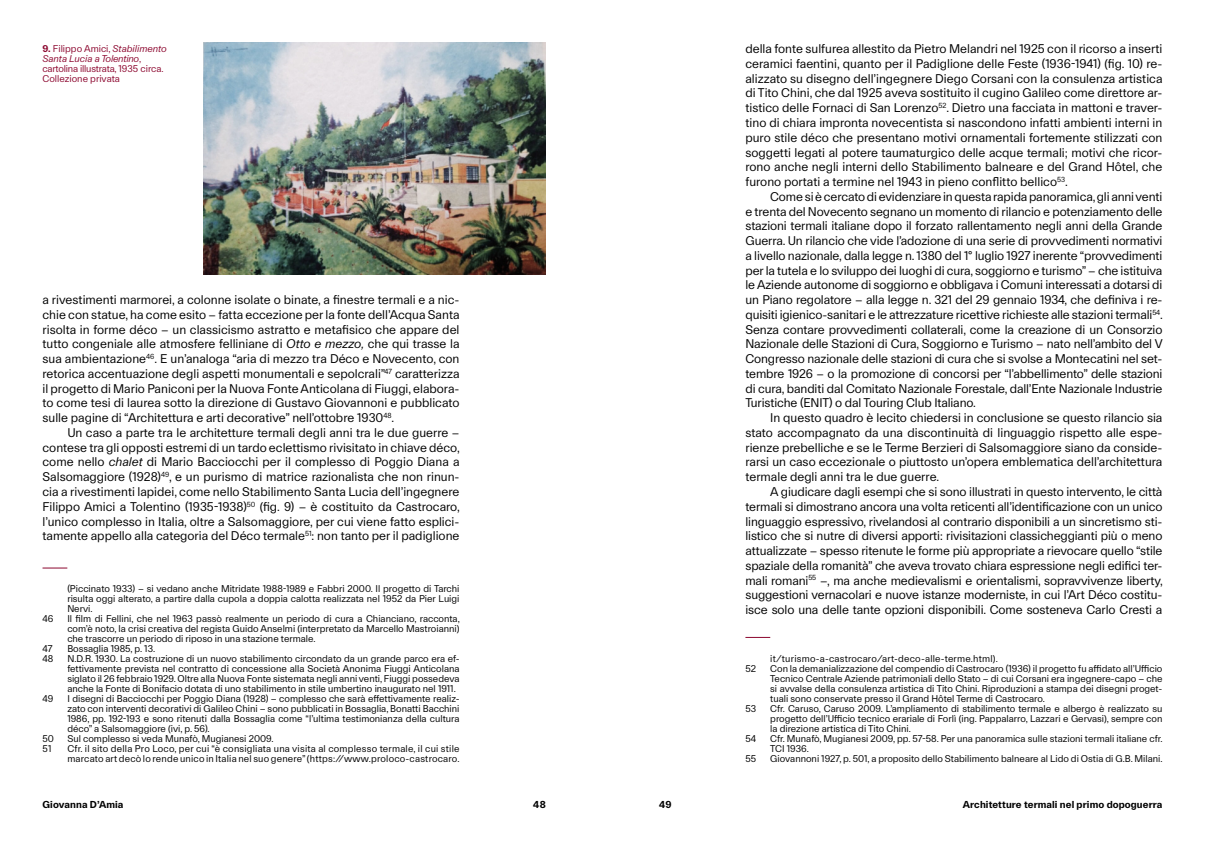
<style>
.page{position:relative;width:1205px;height:851px;background:#fff}
.page>*{position:absolute;margin:0;border:0;box-sizing:border-box;transform-origin:0 0}
.t1{font:12.5px/14.8px "FT Kunst Grotesk";color:#000;text-align:justify}
.t2{font:700 10px "FT Kunst Grotesk";letter-spacing:.01em;color:#000}
.t3{font:9.75px/10px "FT Kunst Grotesk";color:#000;text-align:justify}
.t4{font:9.75px/10px "FT Kunst Grotesk";letter-spacing:.02em;color:#000}
.t5{font:9.75px/10px "FT Kunst Grotesk";color:#8c072f}
.s1{font-weight:700}
.s2{font-style:italic}
</style>
<div class="page">
<svg style="left:745px;top:637px;width:25px;height:1px"></svg>
<svg style="left:43px;top:567px;width:24px;height:1px"></svg>
<img style="left:204px;top:43px;width:342px;height:231px">
<p class="t5" style="left:43px;top:43px;width:126px"><span class="s1">9.</span> Filippo Amici, <span class="s2">Stabilimento<br>Santa Lucia a Tolentino</span>, cartolina illustrata, 1935 circa.<br>Collezione privata</p>
<p class="t1" style="left:43px;top:292px;width:418px">a rivestimenti marmorei, a colonne isolate o binate, a finestre termali e a nic&shy;chie con statue, ha come esito – fatta eccezione per la fonte dell’Acqua Santa risolta in forme déco – un classicismo astratto e metafisico che appare del tutto congeniale alle atmosfere felliniane di <span class="s2">Otto e mezzo,</span> che qui trasse la sua ambientazione<sup>46</sup>. E un’analoga “aria di mezzo tra Déco e Novecento, con retorica accentuazione degli aspetti monumentali e sepolcrali”<sup>47</sup> caratterizza il progetto di Mario Paniconi per la Nuova Fonte Anticolana di Fiuggi, elabora&shy;to come tesi di laurea sotto la direzione di Gustavo Giovannoni e pubblicato sulle pagine di “Architettura e arti decorative” nell’ottobre 1930<sup>48</sup>.</p>
<p class="t1" style="left:43px;top:424px;width:419px;text-indent:25px">Un caso a parte tra le architetture termali degli anni tra le due guerre – contese tra gli opposti estremi di un tardo eclettismo rivisitato in chiave déco, come nello <span class="s2">chalet</span> di Mario Bacciocchi per il complesso di Poggio Diana a Salsomaggiore (1928)<sup>49</sup>, e un purismo di matrice razionalista che non rinun&shy;cia a rivestimenti lapidei, come nello Stabilimento Santa Lucia dell’ingegnere Filippo Amici a Tolentino (1935-1938)<sup>50</sup> (fig. 9) – è costituito da Castrocaro, l’unico complesso in Italia, oltre a Salsomaggiore, per cui viene fatto esplici&shy;tamente appello alla categoria del Déco termale<sup>51</sup>: non tanto per il padiglione</p>
<p class="t3" style="left:67px;top:583px;width:394px">(Piccinato 1933) – si vedano anche Mitridate 1988-1989 e Fabbri 2000. Il progetto di Tarchi risulta oggi alterato, a partire dalla cupola a doppia calotta realizzata nel 1952 da Pier Luigi Nervi.</p>
<p class="t3" style="left:43px;top:613px;width:12px">46</p>
<p class="t3" style="left:67px;top:613px;width:394px">Il film di Fellini, che nel 1963 passò realmente un periodo di cura a Chianciano, racconta, com’è noto, la crisi creativa del regista Guido Anselmi (interpretato da Marcello Mastroianni) che trascorre un periodo di riposo in una stazione termale.</p>
<p class="t3" style="left:43px;top:643px;width:12px">47</p>
<p class="t3" style="left:67px;top:643px;width:89px">Bossaglia 1985, p. 13.</p>
<p class="t3" style="left:43px;top:653px;width:12px">48</p>
<p class="t3" style="left:67px;top:653px;width:394px">N.D.R. 1930. La costruzione di un nuovo stabilimento circondato da un grande parco era ef&shy;fettivamente prevista nel contratto di concessione alla Società Anonima Fiuggi Anticolana siglato il 26 febbraio 1929. Oltre alla Nuova Fonte sistemata negli anni venti, Fiuggi possedeva anche la Fonte di Bonifacio dotata di uno stabilimento in stile umbertino inaugurato nel 1911.</p>
<p class="t3" style="left:43px;top:693px;width:12px">49</p>
<p class="t3" style="left:67px;top:693px;width:394px">I disegni di Bacciocchi per Poggio Diana (1928) – complesso che sarà effettivamente realiz&shy;zato con interventi decorativi di Galileo Chini – sono pubblicati in Bossaglia, Bonatti Bacchini 1986, pp. 192-193 e sono ritenuti dalla Bossaglia come “l’ultima testimonianza della cultura déco” a Salsomaggiore (ivi, p. 56).</p>
<p class="t3" style="left:43px;top:733px;width:13px">50</p>
<p class="t3" style="left:67px;top:733px;width:208px">Sul complesso si veda Munafò, Mugianesi 2009.</p>
<p class="t3" style="left:43px;top:743px;width:10px">51</p>
<p class="t4" style="left:67px;top:743px;width:394px">Cfr. il sito della Pro Loco, per cui “è consigliata una visita al complesso termale, il cui stile marcato art decò lo rende unico in Italia nel suo genere” (https://www.proloco-castrocaro.</p>
<p class="t1" style="left:745px;top:41px;width:418px">della fonte sulfurea allestito da Pietro Melandri nel 1925 con il ricorso a inserti ceramici faentini, quanto per il Padiglione delle Feste (1936-1941) (fig. 10) re&shy;alizzato su disegno dell’ingegnere Diego Corsani con la consulenza artistica di Tito Chini, che dal 1925 aveva sostituito il cugino Galileo come direttore ar&shy;tistico delle Fornaci di San Lorenzo<sup>52</sup>. Dietro una facciata in mattoni e traver&shy;tino di chiara impronta novecentista si nascondono infatti ambienti interni in puro stile déco che presentano motivi ornamentali fortemente stilizzati con soggetti legati al potere taumaturgico delle acque termali; motivi che ricor&shy;rono anche negli interni dello Stabilimento balneare e del Grand Hôtel, che furono portati a termine nel 1943 in pieno conflitto bellico<sup>53</sup>.</p>
<p class="t1" style="left:745px;top:188px;width:419px;text-indent:25px">Come si è cercato di evidenziare in questa rapida panoramica, gli anni venti e trenta del Novecento segnano un momento di rilancio e potenziamento delle stazioni termali italiane dopo il forzato rallentamento negli anni della Grande Guerra. Un rilancio che vide l’adozione di una serie di provvedimenti normativi a livello nazionale, dalla legge n. 1380 del 1° luglio 1927 inerente “provvedimenti per la tutela e lo sviluppo dei luoghi di cura, soggiorno e turismo” – che istituiva le Aziende autonome di soggiorno e obbligava i Comuni interessati a dotarsi di un Piano regolatore – alla legge n. 321 del 29 gennaio 1934, che definiva i re&shy;quisiti igienico-sanitari e le attrezzature ricettive richieste alle stazioni termali<sup>54</sup>.<br>Senza contare provvedimenti collaterali, come la creazione di un Consorzio Nazionale delle Stazioni di Cura, Soggiorno e Turismo – nato nell’ambito del V Congresso nazionale delle stazioni di cura che si svolse a Montecatini nel set&shy;tembre 1926 – o la promozione di concorsi per “l’abbellimento” delle stazioni di cura, banditi dal Comitato Nazionale Forestale, dall’Ente Nazionale Industrie Turistiche (ENIT) o dal Touring Club Italiano.</p>
<p class="t1" style="left:745px;top:410px;width:418px;text-indent:25px">In questo quadro è lecito chiedersi in conclusione se questo rilancio sia stato accompagnato da una discontinuità di linguaggio rispetto alle espe&shy;rienze prebelliche e se le Terme Berzieri di Salsomaggiore siano da conside&shy;rarsi un caso eccezionale o piuttosto un’opera emblematica dell’architettura termale degli anni tra le due guerre.</p>
<p class="t1" style="left:745px;top:483px;width:419px;text-indent:25px">A giudicare dagli esempi che si sono illustrati in questo intervento, le città termali si dimostrano ancora una volta reticenti all’identificazione con un unico linguaggio espressivo, rivelandosi al contrario disponibili a un sincretismo sti&shy;listico che si nutre di diversi apporti: rivisitazioni classicheggianti più o meno attualizzate – spesso ritenute le forme più appropriate a rievocare quello “stile spaziale della romanità” che aveva trovato chiara espressione negli edifici ter&shy;mali romani<sup>55</sup> –, ma anche medievalismi e orientalismi, sopravvivenze liberty, suggestioni vernacolari e nuove istanze moderniste, in cui l’Art Déco costitu&shy;isce solo una delle tante opzioni disponibili. Come sosteneva Carlo Cresti a</p>
<p class="t4" style="left:770px;top:652px;width:229px">it/turismo-a-castrocaro/art-deco-alle-terme.html).</p>
<p class="t3" style="left:745px;top:662px;width:12px">52</p>
<p class="t3" style="left:770px;top:662px;width:394px">Con la demanializzazione del compendio di Castrocaro (1936) il progetto fu affidato all’Ufficio Tecnico Centrale Aziende patrimoniali dello Stato – di cui Corsani era ingegnere-capo – che si avvalse della consulenza artistica di Tito Chini. Riproduzioni a stampa dei disegni proget&shy;tuali sono conservate presso il Grand Hôtel Terme di Castrocaro.</p>
<p class="t3" style="left:745px;top:702px;width:12px">53</p>
<p class="t3" style="left:770px;top:702px;width:394px">Cfr. Caruso, Caruso 2009. L’ampliamento di stabilimento termale e albergo è realizzato su progetto dell’Ufficio tecnico erariale di Forlì (ing. Pappalarro, Lazzari e Gervasi), sempre con la direzione artistica di Tito Chini.</p>
<p class="t3" style="left:745px;top:732px;width:12px">54</p>
<p class="t3" style="left:770px;top:732px;width:394px">Cfr. Munafò, Mugianesi 2009, pp. 57-58. Per una panoramica sulle stazioni termali italiane cfr.<br>TCI 1936.</p>
<p class="t3" style="left:745px;top:752px;width:12px">55</p>
<p class="t3" style="left:770px;top:752px;width:394px">Giovannoni 1927, p. 501, a proposito dello Stabilimento balneare al Lido di Ostia di G.B. Milani.</p>
<p class="t2" style="left:43px;top:797px;width:82px">Giovanna D’Amia</p>
<p class="t2" style="left:533px;top:797px;width:14px">48</p>
<p class="t2" style="left:659px;top:797px;width:14px">49</p>
<p class="t2" style="left:963px;top:797px;width:201px">Architetture termali nel primo dopoguerra</p>
</div>
